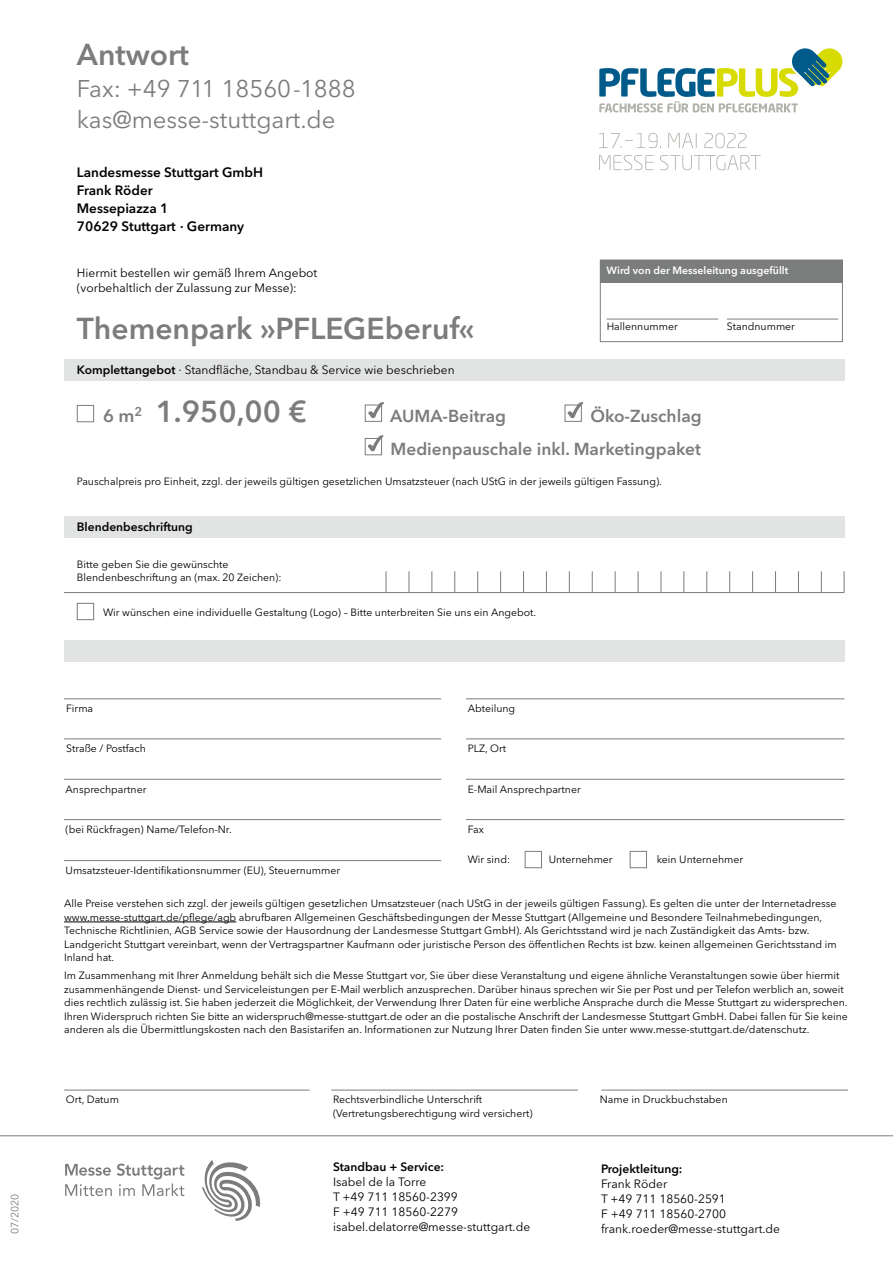
<style>
.page{position:relative;width:893px;height:1263px;background:#fff}
.page>*{position:absolute;margin:0;border:0;box-sizing:border-box;transform-origin:0 0}
.t1{font:600 30px "Avenir Next LT Pro";color:#7b7d7c}
.t2{font:24px/31.5px "Avenir Next LT Pro";color:#7b7d7c}
.t3{font:600 17.25px/33.5px "Avenir Next LT Pro";color:#7b7d7c;text-align:right}
.t4{font:600 13.5px/18px "Avenir Next LT Pro";color:#000}
.t5{font:12px/15px "Avenir Next LT Pro";color:#000}
.t6{font:600 12px "Avenir Next LT Pro";color:#000}
.t7{font:10.5px/13.5px "Avenir Next LT Pro";color:#000}
.t8{font:600 10.5px "Avenir Next LT Pro";color:#fff}
.t9{font:10.5px "Avenir Next LT Pro";letter-spacing:.005em;color:#7b7d7c}
.s1{font-weight:600}
.s2{font-size:18px}
</style>
<div class="page">
<hr style="left:0;top:1135px;width:893px;height:1px;background:#7b7d7c">
<svg style="left:202px;top:1160px;width:58px;height:61px"></svg>
<svg style="left:65px;top:1163px;width:119px;height:33px"></svg>
<div style="left:600px;top:260px;width:243px;height:82px;background:#fff;border:1px solid #7b7d7c"></div>
<div style="left:601px;top:260px;width:242px;height:22px;background:#7b7d7c"></div>
<hr style="left:607px;top:319px;width:111px;height:1px;background:#7b7d7c">
<hr style="left:727px;top:319px;width:111px;height:1px;background:#7b7d7c">
<div style="left:64px;top:359px;width:780px;height:22px;background:#e2e3e3"></div>
<div style="left:77px;top:405px;width:17px;height:17px;border:1px solid #7b7d7c"></div>
<hr style="left:64px;top:922px;width:172px;height:1px;background:#000">
<svg style="left:386px;top:571px;width:1px;height:21px"></svg>
<svg style="left:409px;top:571px;width:1px;height:21px"></svg>
<svg style="left:431px;top:571px;width:1px;height:21px"></svg>
<svg style="left:454px;top:571px;width:1px;height:21px"></svg>
<svg style="left:477px;top:571px;width:1px;height:21px"></svg>
<svg style="left:500px;top:571px;width:1px;height:21px"></svg>
<svg style="left:523px;top:571px;width:1px;height:21px"></svg>
<svg style="left:546px;top:571px;width:1px;height:21px"></svg>
<svg style="left:569px;top:571px;width:1px;height:21px"></svg>
<svg style="left:592px;top:571px;width:1px;height:21px"></svg>
<svg style="left:615px;top:571px;width:1px;height:21px"></svg>
<svg style="left:638px;top:571px;width:1px;height:21px"></svg>
<svg style="left:661px;top:571px;width:1px;height:21px"></svg>
<svg style="left:683px;top:571px;width:1px;height:21px"></svg>
<svg style="left:706px;top:571px;width:1px;height:21px"></svg>
<svg style="left:729px;top:571px;width:1px;height:21px"></svg>
<svg style="left:752px;top:571px;width:1px;height:21px"></svg>
<svg style="left:775px;top:571px;width:1px;height:21px"></svg>
<svg style="left:798px;top:571px;width:1px;height:21px"></svg>
<svg style="left:821px;top:571px;width:1px;height:21px"></svg>
<hr style="left:64px;top:592px;width:780px;height:1px;background:#7b7d7c">
<svg style="left:844px;top:571px;width:1px;height:21px"></svg>
<div style="left:64px;top:516px;width:780px;height:21px;background:#e2e3e3"></div>
<div style="left:64px;top:640px;width:780px;height:22px;background:#e2e3e3"></div>
<div style="left:365px;top:405px;width:17px;height:17px;border:1px solid #7b7d7c"></div>
<div style="left:565px;top:405px;width:17px;height:17px;border:1px solid #7b7d7c"></div>
<div style="left:365px;top:438px;width:17px;height:17px;border:1px solid #7b7d7c"></div>
<svg style="left:368px;top:402px;width:16px;height:16px"></svg>
<svg style="left:568px;top:402px;width:15px;height:16px"></svg>
<svg style="left:368px;top:435px;width:15px;height:16px"></svg>
<hr style="left:64px;top:1090px;width:246px;height:1px;background:#7b7d7c">
<hr style="left:331px;top:1090px;width:247px;height:1px;background:#7b7d7c">
<hr style="left:466px;top:698px;width:378px;height:1px;background:#7b7d7c">
<hr style="left:64px;top:698px;width:377px;height:1px;background:#7b7d7c">
<div style="left:525px;top:851px;width:17px;height:17px;border:1px solid #7b7d7c"></div>
<div style="left:630px;top:851px;width:17px;height:17px;border:1px solid #7b7d7c"></div>
<hr style="left:64px;top:860px;width:377px;height:1px;background:#7b7d7c">
<hr style="left:466px;top:738px;width:378px;height:1px;background:#7b7d7c">
<hr style="left:466px;top:779px;width:378px;height:1px;background:#7b7d7c">
<hr style="left:466px;top:819px;width:378px;height:1px;background:#7b7d7c">
<hr style="left:64px;top:819px;width:377px;height:1px;background:#7b7d7c">
<hr style="left:64px;top:779px;width:377px;height:1px;background:#7b7d7c">
<hr style="left:64px;top:738px;width:377px;height:1px;background:#7b7d7c">
<hr style="left:601px;top:1090px;width:247px;height:1px;background:#7b7d7c">
<div style="left:77px;top:603px;width:17px;height:17px;border:1px solid #7b7d7c"></div>
<svg style="left:599px;top:48px;width:243px;height:64px"></svg>
<svg style="left:599px;top:133px;width:62px;height:15px"></svg>
<svg style="left:668px;top:133px;width:29px;height:15px"></svg>
<svg style="left:704px;top:133px;width:42px;height:15px"></svg>
<svg style="left:599px;top:155px;width:54px;height:15px"></svg>
<svg style="left:660px;top:155px;width:101px;height:15px"></svg>
<p class="t9" style="left:9px;top:1233px;width:42px;rotate:-90deg">07/2020</p>
<h1 class="t1" style="left:77px;top:37px;width:114px">Antwort</h1>
<h2 class="t2" style="left:77px;top:73px;width:280px">Fax: +49 711 18560-1888 kas@messe-stuttgart.de</h2>
<p class="t4" style="left:77px;top:163px;width:188px">Landesmesse Stuttgart GmbH<br>Frank Röder<br>Messepiazza 1<br>70629 Stuttgart · Germany</p>
<p class="t5" style="left:77px;top:265px;width:242px">Hiermit bestellen wir gemäß Ihrem Angebot (vorbehaltlich der Zulassung zur Messe):</p>
<h1 class="t1" style="left:77px;top:311px;width:399px">Themenpark »PFLEGEberuf«</h1>
<p class="t5" style="left:77px;top:362px;width:379px"><span class="s1">Komplettangebot</span> · Standfläche, Standbau &amp; Service wie beschrieben</p>
<p class="t8" style="left:607px;top:264px;width:183px">Wird von der Messeleitung ausgefüllt</p>
<p class="t7" style="left:607px;top:320px;width:73px">Hallennummer</p>
<p class="t7" style="left:727px;top:320px;width:70px">Standnummer</p>
<h1 class="t1" style="left:103px;top:393px;width:205px"><span class="s2">6 m</span><sup>2</sup> 1.950,00 €</h1>
<h3 class="t3" style="left:391px;top:399px;width:313px">Öko-Zuschlag<br>Medienpauschale inkl. Marketingpaket</h3>
<h3 class="t3" style="left:390px;top:399px;width:117px">AUMA-Beitrag</h3>
<p class="t7" style="left:77px;top:475px;width:586px">Pauschalpreis pro Einheit, zzgl. der jeweils gültigen gesetzlichen Umsatzsteuer (nach UStG in der jeweils gültigen Fassung).</p>
<p class="t6" style="left:77px;top:520px;width:117px">Blendenbeschriftung</p>
<p class="t7" style="left:77px;top:557px;width:206px">Bitte geben Sie die gewünschte<br>Blendenbeschriftung an (max. 20 Zeichen):</p>
<p class="t7" style="left:103px;top:605px;width:435px">Wir wünschen eine individuelle Gestaltung (Logo) – Bitte unterbreiten Sie uns ein Angebot.</p>
<p class="t7" style="left:66px;top:702px;width:28px">Firma</p>
<p class="t7" style="left:66px;top:742px;width:81px">Straße / Postfach</p>
<p class="t7" style="left:66px;top:782px;width:82px">Ansprechpartner</p>
<p class="t7" style="left:468px;top:702px;width:49px">Abteilung</p>
<p class="t7" style="left:468px;top:742px;width:40px">PLZ, Ort</p>
<p class="t7" style="left:468px;top:782px;width:115px">E-Mail Ansprechpartner</p>
<p class="t7" style="left:66px;top:822px;width:168px">(bei Rückfragen) Name/Telefon-Nr.</p>
<p class="t7" style="left:468px;top:822px;width:18px">Fax</p>
<p class="t7" style="left:66px;top:863px;width:276px">Umsatzsteuer-Identifikationsnummer (EU), Steuernummer</p>
<p class="t7" style="left:468px;top:852px;width:44px">Wir sind:</p>
<p class="t7" style="left:549px;top:852px;width:65px">Unternehmer</p>
<p class="t7" style="left:657px;top:852px;width:88px">kein Unternehmer</p>
<p class="t7" style="left:64px;top:897px;width:774px">Alle Preise verstehen sich zzgl. der jeweils gültigen gesetzlichen Umsatzsteuer (nach UStG in der jeweils gültigen Fassung). Es gelten die unter der Internetadresse www.messe-stuttgart.de/pflege/agb abrufbaren Allgemeinen Geschäftsbedingungen der Messe Stuttgart (Allgemeine und Besondere Teilnahmebedingungen, Technische Richtlinien, AGB Service sowie der Hausordnung der Landesmesse Stuttgart GmbH). Als Gerichtsstand wird je nach Zuständigkeit das Amts- bzw.<br>Landgericht Stuttgart vereinbart, wenn der Vertragspartner Kaufmann oder juristische Person des öffentlichen Rechts ist bzw. keinen allgemeinen Gerichtsstand im Inland hat.</p>
<p class="t7" style="left:64px;top:969px;width:785px">Im Zusammenhang mit Ihrer Anmeldung behält sich die Messe Stuttgart vor, Sie über diese Veranstaltung und eigene ähnliche Veranstaltungen sowie über hiermit zusammenhängende Dienst- und Serviceleistungen per E-Mail werblich anzusprechen. Darüber hinaus sprechen wir Sie per Post und per Telefon werblich an, soweit dies rechtlich zulässig ist. Sie haben jederzeit die Möglichkeit, der Verwendung Ihrer Daten für eine werbliche Ansprache durch die Messe Stuttgart zu widersprechen.<br>Ihren Widerspruch richten Sie bitte an widerspruch@messe-stuttgart.de oder an die postalische Anschrift der Landesmesse Stuttgart GmbH. Dabei fallen für Sie keine anderen als die Übermittlungskosten nach den Basistarifen an. Informationen zur Nutzung Ihrer Daten finden Sie unter www.messe-stuttgart.de/datenschutz.</p>
<p class="t7" style="left:66px;top:1093px;width:55px">Ort, Datum</p>
<p class="t7" style="left:333px;top:1093px;width:201px">Rechtsverbindliche Unterschrift (Vertretungsberechtigung wird versichert)</p>
<p class="t7" style="left:600px;top:1093px;width:129px">Name in Druckbuchstaben</p>
<p class="t6" style="left:333px;top:1159px;width:113px">Standbau + Service:</p>
<p class="t5" style="left:333px;top:1174px;width:199px">Isabel de la Torre<br>T +49 711 18560-2399<br>F +49 711 18560-2279 isabel.delatorre@messe-stuttgart.de</p>
<p class="t6" style="left:601px;top:1161px;width:83px">Projektleitung:</p>
<p class="t5" style="left:601px;top:1176px;width:181px">Frank Röder<br>T +49 711 18560-2591<br>F +49 711 18560-2700 frank.roeder@messe-stuttgart.de</p>
</div>
